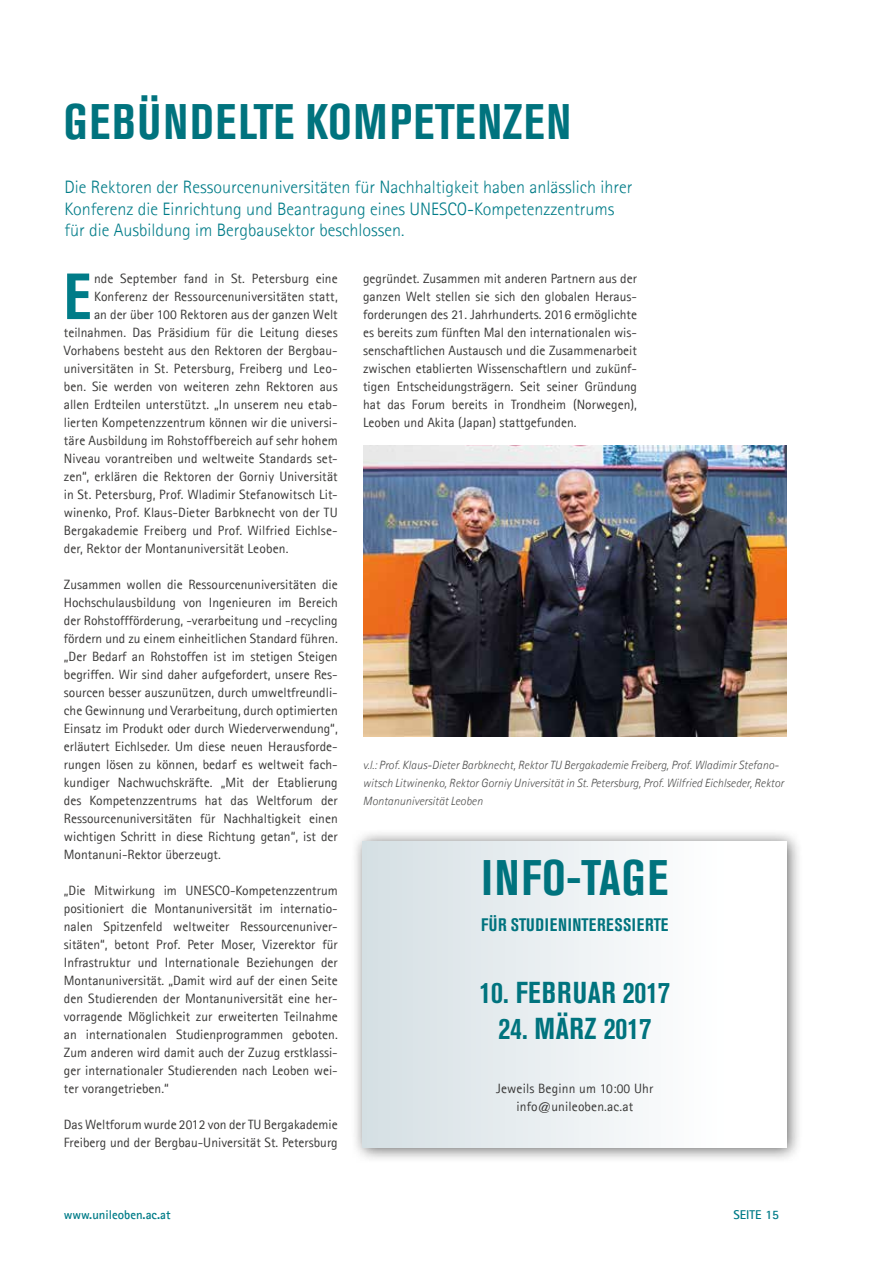
<style>
.page{position:relative;width:893px;height:1263px;background:#fff}
.page>*{position:absolute;margin:0;border:0;box-sizing:border-box;transform-origin:0 0}
.t1{font:700 condensed 64.5px "Akzidenz Grotesk BE";color:#007c88}
.t2{font:700 condensed 49.5px "Akzidenz Grotesk BE";letter-spacing:.035em;color:#00737e}
.t3{font:700 condensed 30px "Akzidenz Grotesk BE";letter-spacing:.01em;color:#00737e}
.t4{font:300 18px/21.6px "Agfa Rotis Sans Serif";color:#007c88}
.t5{font:700 condensed 18px "Akzidenz Grotesk BE";letter-spacing:.035em;color:#00737e}
.t6{font:13.5px/18px "Agfa Rotis Sans Serif";color:#3a3938;text-align:justify}
.t7{font:700 12.75px "Agfa Rotis Sans Serif";color:#007c88}
.t8{font:italic 300 12px/18px "Agfa Rotis Sans Serif";color:#50504f}
</style>
<div class="page">
<img style="left:363px;top:445px;width:424px;height:291px">
<div style="left:351px;top:829px;width:452px;height:334px;background:#000;opacity:.6"></div>
<div style="left:363px;top:841px;width:424px;height:306px;background:linear-gradient(to right,#d6e0e4,#fff)"></div>
<h2 class="t2" style="left:64px;top:94px;width:509px">GEBÜNDELTE KOMPETENZEN</h2>
<h3 class="t4" style="left:65px;top:176px;width:569px">Die Rektoren der Ressourcenuniversitäten für Nachhaltigkeit haben anlässlich ihrer<br>Konferenz die Einrichtung und Beantragung eines UNESCO-Kompetenzzentrums für die Ausbildung im Bergbausektor beschlossen.</h3>
<h1 class="t1" style="left:64px;top:260px;width:28px">E</h1>
<p class="t6" style="left:94px;top:269px;width:245px">nde September fand in St. Petersburg eine</p>
<p class="t6" style="left:363px;top:269px;width:275px">gegründet. Zusammen mit anderen Partnern aus der ganzen Welt stellen sie sich den globalen Heraus&shy;forderungen des 21. Jahrhunderts. 2016 ermöglichte es bereits zum fünften Mal den internationalen wis&shy;senschaftlichen Austausch und die Zusammenarbeit zwischen etablierten Wissenschaftlern und zukünf&shy;tigen Entscheidungsträgern. Seit seiner Gründung hat das Forum bereits in Trondheim (Norwegen), Leoben und Akita (Japan) stattgefunden.</p>
<p class="t6" style="left:94px;top:287px;width:245px">Konferenz der Ressourcenuniversitäten statt,</p>
<p class="t6" style="left:94px;top:305px;width:245px">an der über 100 Rektoren aus der ganzen Welt</p>
<p class="t6" style="left:64px;top:323px;width:275px">teilnahmen. Das Präsidium für die Leitung dieses</p>
<p class="t6" style="left:64px;top:341px;width:275px">Vorhabens besteht aus den Rektoren der Bergbau-</p>
<p class="t6" style="left:64px;top:359px;width:275px">universitäten in St. Petersburg, Freiberg und Leo-</p>
<p class="t6" style="left:64px;top:377px;width:275px">ben. Sie werden von weiteren zehn Rektoren aus</p>
<p class="t6" style="left:64px;top:395px;width:275px">allen Erdteilen unterstützt. „In unserem neu etab-</p>
<p class="t6" style="left:64px;top:413px;width:275px">lierten Kompetenzzentrum können wir die universi-</p>
<p class="t6" style="left:64px;top:431px;width:275px">täre Ausbildung im Rohstoffbereich auf sehr hohem</p>
<p class="t6" style="left:64px;top:449px;width:275px">Niveau vorantreiben und weltweite Standards set-</p>
<p class="t6" style="left:64px;top:467px;width:275px">zen“, erklären die Rektoren der Gorniy Universität</p>
<p class="t6" style="left:64px;top:485px;width:275px">in St. Petersburg, Prof. Wladimir Stefanowitsch Lit-</p>
<p class="t6" style="left:64px;top:503px;width:275px">winenko, Prof. Klaus-Dieter Barbknecht von der TU</p>
<p class="t6" style="left:64px;top:521px;width:275px">Bergakademie Freiberg und Prof. Wilfried Eichlse-</p>
<p class="t6" style="left:64px;top:539px;width:226px">der, Rektor der Montanuniversität Leoben.</p>
<p class="t6" style="left:64px;top:575px;width:275px">Zusammen wollen die Ressourcenuniversitäten die Hochschulausbildung von Ingenieuren im Bereich der Rohstoffförderung, -verarbeitung und -recycling fördern und zu einem einheitlichen Standard führen. „Der Bedarf an Rohstoffen ist im stetigen Steigen begriffen. Wir sind daher aufgefordert, unsere Res&shy;sourcen besser auszunützen, durch umweltfreundli&shy;che Gewinnung und Verarbeitung, durch optimierten Einsatz im Produkt oder durch Wiederverwendung“, erläutert Eichlseder. Um diese neuen Herausforde&shy;rungen lösen zu können, bedarf es weltweit fach&shy;kundiger Nachwuchskräfte. „Mit der Etablierung des Kompetenzzentrums hat das Weltforum der Ressourcenuniversitäten für Nachhaltigkeit einen wichtigen Schritt in diese Richtung getan“, ist der Montanuni-Rektor überzeugt.</p>
<p class="t6" style="left:64px;top:881px;width:275px">„Die Mitwirkung im UNESCO-Kompetenzzentrum positioniert die Montanuniversität im internatio&shy;nalen Spitzenfeld weltweiter Ressourcenuniver&shy;sitäten“, betont Prof. Peter Moser, Vizerektor für Infrastruktur und Internationale Beziehungen der Montanuniversität. „Damit wird auf der einen Seite den Studierenden der Montanuniversität eine her&shy;vorragende Möglichkeit zur erweiterten Teilnahme an internationalen Studienprogrammen geboten.<br>Zum anderen wird damit auch der Zuzug erstklassi&shy;ger internationaler Studierenden nach Leoben wei&shy;ter vorangetrieben.“</p>
<p class="t6" style="left:64px;top:1115px;width:275px">Das Weltforum wurde 2012 von der TU Bergakademie<br>Freiberg und der Bergbau-Universität St. Petersburg</p>
<p class="t8" style="left:363px;top:756px;width:422px">v.l.: Prof. Klaus-Dieter Barbknecht, Rektor TU Bergakademie Freiberg, Prof. Wladimir Stefano&shy;witsch Litwinenko, Rektor Gorniy Universität in St. Petersburg, Prof. Wilfried Eichlseder, Rektor<br>Montanuniversität Leoben</p>
<h2 class="t2" style="left:481px;top:850px;width:188px">INFO-TAGE</h2>
<h3 class="t5" style="left:481px;top:914px;width:189px">FÜR STUDIENINTERESSIERTE</h3>
<h3 class="t3" style="left:479px;top:975px;width:192px">10. FEBRUAR 2017</h3>
<h3 class="t3" style="left:498px;top:1011px;width:154px">24. MÄRZ 2017</h3>
<p class="t6" style="left:496px;top:1079px;width:159px;text-align:center">Jeweils Beginn um 10:00 Uhr info@unileoben.ac.at</p>
<p class="t7" style="left:64px;top:1207px;width:108px">www.unileoben.ac.at</p>
<p class="t7" style="left:733px;top:1207px;width:47px">SEITE 15</p>
</div>
